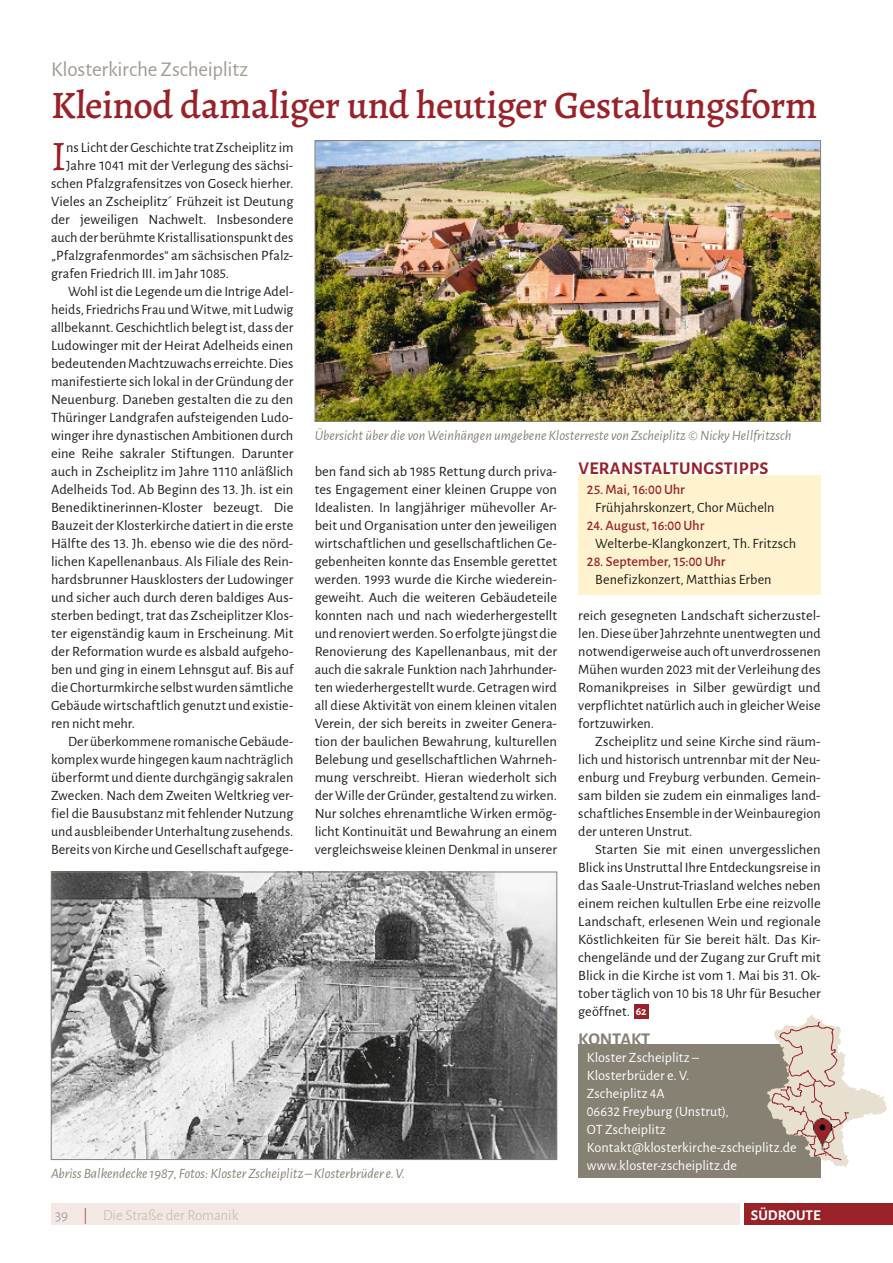
<style>
.page{position:relative;width:893px;height:1263px;background:#fff}
.page>*{position:absolute;margin:0;border:0;box-sizing:border-box;transform-origin:0 0}
.t1{font:42.15px "Alegreya";color:#992128}
.t2{font:500 39px "Alegreya";letter-spacing:-.015em;color:#992128}
.t3{font:21px "Alegreya Sans";letter-spacing:-.01em;color:#a09b8f}
.t4{font:700 18px "Alegreya Sans";letter-spacing:.02em;color:#992128}
.t5{font:700 18px "Alegreya Sans";letter-spacing:-.015em;color:#868173}
.t6{font:300 15px "Alegreya Sans";color:#bab5aa}
.t7{font:700 15px "Alegreya Sans";color:#fff}
.t8{font:14.25px/18px "Alegreya Sans";color:#1d1d1b;text-align:justify}
.t9{font:14.25px/18px "Alegreya Sans";letter-spacing:.005em;color:#fff}
.t10{font:italic 14.25px "Alegreya Sans";color:#868173}
.t11{font:500 14.25px "Alegreya Sans";color:#992128}
.s1{font-weight:700;font-size:11.55px;color:#fff}
.s2{color:#878787}
.s3{color:#992128}
</style>
<div class="page">
<div style="left:51px;top:1203px;width:689px;height:22px;background:#f4e8e4"></div>
<div style="left:744px;top:1203px;width:149px;height:22px;background:#992128"></div>
<div style="left:634px;top:1004px;width:15px;height:15px;background:#992128"></div>
<img style="left:317px;top:142px;width:502px;height:278px">
<div style="left:315px;top:140px;width:506px;height:282px;border:1px solid #868173"></div>
<div style="left:578px;top:1044px;width:243px;height:134px;background:#868173"></div>
<svg style="left:767px;top:1014px;width:120px;height:153px"></svg>
<img style="left:813px;top:1118px;width:18px;height:31px">
<div style="left:578px;top:475px;width:243px;height:119px;background:#fff2ce"></div>
<img style="left:53px;top:874px;width:502px;height:284px">
<div style="left:51px;top:872px;width:506px;height:288px;border:1px solid #868173"></div>
<h3 class="t3" style="left:51px;top:55px;width:199px">Klosterkirche Zscheiplitz</h3>
<h2 class="t2" style="left:51px;top:80px;width:768px">Kleinod damaliger und heutiger Gestaltungsform</h2>
<h1 class="t1" style="left:51px;top:129px;width:17px">I</h1>
<p class="t8" style="left:66px;top:137px;width:229px">ns Licht der Geschichte trat Zscheiplitz im</p>
<p class="t8" style="left:66px;top:155px;width:229px">Jahre 1041 mit der Verlegung des sächsi-</p>
<p class="t8" style="left:51px;top:173px;width:244px">schen Pfalzgrafensitzes von Goseck hierher.</p>
<p class="t8" style="left:51px;top:191px;width:244px">Vieles an Zscheiplitz´ Frühzeit ist Deutung</p>
<p class="t8" style="left:51px;top:209px;width:244px">der jeweiligen Nachwelt. Insbesondere</p>
<p class="t8" style="left:51px;top:227px;width:244px">auch der berühmte Kristallisationspunkt des</p>
<p class="t8" style="left:51px;top:245px;width:244px">„Pfalzgrafenmordes“ am sächsischen Pfalz-</p>
<p class="t8" style="left:51px;top:263px;width:180px">grafen Friedrich III. im Jahr 1085.</p>
<p class="t8" style="left:68px;top:281px;width:227px">Wohl ist die Legende um die Intrige Adel-</p>
<p class="t8" style="left:51px;top:299px;width:244px">heids, Friedrichs Frau und Witwe, mit Ludwig</p>
<p class="t8" style="left:51px;top:317px;width:244px">allbekannt. Geschichtlich belegt ist, dass der</p>
<p class="t8" style="left:51px;top:335px;width:244px">Ludowinger mit der Heirat Adelheids einen</p>
<p class="t8" style="left:51px;top:353px;width:244px">bedeutenden Machtzuwachs erreichte. Dies</p>
<p class="t8" style="left:51px;top:371px;width:244px">manifestierte sich lokal in der Gründung der</p>
<p class="t8" style="left:51px;top:389px;width:244px">Neuenburg. Daneben gestalten die zu den</p>
<p class="t8" style="left:51px;top:407px;width:244px">Thüringer Landgrafen aufsteigenden Ludo-</p>
<p class="t8" style="left:51px;top:425px;width:244px">winger ihre dynastischen Ambitionen durch</p>
<p class="t8" style="left:51px;top:443px;width:244px">eine Reihe sakraler Stiftungen. Darunter</p>
<p class="t8" style="left:51px;top:461px;width:244px">auch in Zscheiplitz im Jahre 1110 anläßlich</p>
<p class="t8" style="left:51px;top:479px;width:244px">Adelheids Tod. Ab Beginn des 13. Jh. ist ein</p>
<p class="t8" style="left:51px;top:497px;width:244px">Benediktinerinnen-Kloster bezeugt. Die</p>
<p class="t8" style="left:51px;top:515px;width:244px">Bauzeit der Klosterkirche datiert in die erste</p>
<p class="t8" style="left:51px;top:533px;width:244px">Hälfte des 13. Jh. ebenso wie die des nörd-</p>
<p class="t8" style="left:51px;top:551px;width:244px">lichen Kapellenanbaus. Als Filiale des Rein-</p>
<p class="t8" style="left:51px;top:569px;width:244px">hardsbrunner Hausklosters der Ludowinger</p>
<p class="t8" style="left:51px;top:587px;width:244px">und sicher auch durch deren baldiges Aus-</p>
<p class="t8" style="left:51px;top:605px;width:244px">sterben bedingt, trat das Zscheiplitzer Klos-</p>
<p class="t8" style="left:51px;top:623px;width:244px">ter eigenständig kaum in Erscheinung. Mit</p>
<p class="t8" style="left:51px;top:641px;width:244px">der Reformation wurde es alsbald aufgeho-</p>
<p class="t8" style="left:51px;top:659px;width:244px">ben und ging in einem Lehnsgut auf. Bis auf</p>
<p class="t8" style="left:51px;top:677px;width:244px">die Chorturmkirche selbst wurden sämtliche</p>
<p class="t8" style="left:51px;top:695px;width:244px">Gebäude wirtschaftlich genutzt und existie-</p>
<p class="t8" style="left:51px;top:713px;width:86px">ren nicht mehr.</p>
<p class="t8" style="left:68px;top:731px;width:227px">Der überkommene romanische Gebäude-</p>
<p class="t8" style="left:51px;top:749px;width:244px">komplex wurde hingegen kaum nachträglich</p>
<p class="t8" style="left:51px;top:767px;width:244px">überformt und diente durchgängig sakralen</p>
<p class="t8" style="left:51px;top:785px;width:244px">Zwecken. Nach dem Zweiten Weltkrieg ver-</p>
<p class="t8" style="left:51px;top:803px;width:244px">fiel die Bausubstanz mit fehlender Nutzung</p>
<p class="t8" style="left:51px;top:821px;width:244px">und ausbleibender Unterhaltung zusehends.</p>
<p class="t8" style="left:51px;top:839px;width:244px">Bereits von Kirche und Gesellschaft aufgege-</p>
<p class="t10" style="left:315px;top:425px;width:478px">Übersicht über die von Weinhängen umgebene Klosterreste von Zscheiplitz © Nicky Hellfritzsch</p>
<p class="t4" style="left:578px;top:455px;width:191px">VERANSTALTUNGSTIPPS</p>
<p class="t8" style="left:315px;top:461px;width:244px">ben fand sich ab 1985 Rettung durch priva&shy;tes Engagement einer kleinen Gruppe von Idealisten. In langjähriger mühevoller Ar&shy;beit und Organisation unter den jeweiligen wirtschaftlichen und gesellschaftlichen Ge&shy;gebenheiten konnte das Ensemble gerettet werden. 1993 wurde die Kirche wiederein&shy;geweiht. Auch die weiteren Gebäudeteile konnten nach und nach wiederhergestellt und renoviert werden. So erfolgte jüngst die Renovierung des Kapellenanbaus, mit der auch die sakrale Funktion nach Jahrhunder&shy;ten wiederhergestellt wurde. Getragen wird all diese Aktivität von einem kleinen vitalen Verein, der sich bereits in zweiter Genera&shy;tion der baulichen Bewahrung, kulturellen Belebung und gesellschaftlichen Wahrneh&shy;mung verschreibt. Hieran wiederholt sich der Wille der Gründer, gestaltend zu wirken.<br>Nur solches ehrenamtliche Wirken ermög&shy;licht Kontinuität und Bewahrung an einem vergleichsweise kleinen Denkmal in unserer</p>
<p class="t11" style="left:587px;top:479px;width:100px">25. Mai, 16:00 Uhr</p>
<p class="t8" style="left:595px;top:497px;width:181px">Frühjahrskonzert, Chor Mücheln</p>
<p class="t11" style="left:587px;top:515px;width:119px">24. August, 16:00 Uhr</p>
<p class="t8" style="left:595px;top:533px;width:202px">Welterbe-Klangkonzert, Th. Fritzsch</p>
<p class="t11" style="left:587px;top:551px;width:140px">28. September, 15:00 Uhr</p>
<p class="t8" style="left:595px;top:569px;width:178px">Benefizkonzert, Matthias Erben</p>
<p class="t8" style="left:578px;top:605px;width:244px">reich gesegneten Landschaft sicherzustel&shy;len. Diese über Jahrzehnte unentwegten und notwendigerweise auch oft unverdrossenen Mühen wurden 2023 mit der Verleihung des Romanikpreises in Silber gewürdigt und verpflichtet natürlich auch in gleicher Weise fortzuwirken.</p>
<p class="t8" style="left:578px;top:731px;width:244px;text-indent:17px">Zscheiplitz und seine Kirche sind räum&shy;lich und historisch untrennbar mit der Neu&shy;enburg und Freyburg verbunden. Gemein&shy;sam bilden sie zudem ein einmaliges land&shy;schaftliches Ensemble in der Weinbauregion der unteren Unstrut.</p>
<p class="t8" style="left:578px;top:839px;width:244px;text-indent:17px">Starten Sie mit einen unvergesslichen Blick ins Unstruttal Ihre Entdeckungsreise in das Saale-Unstrut-Triasland welches neben einem reichen kultullen Erbe eine reizvolle Landschaft, erlesenen Wein und regionale Köstlichkeiten für Sie bereit hält. Das Kir&shy;chengelände und der Zugang zur Gruft mit Blick in die Kirche ist vom 1. Mai bis 31. Ok&shy;tober täglich von 10 bis 18 Uhr für Besucher geöffnet. <span class="s1">62</span></p>
<p class="t10" style="left:51px;top:1163px;width:356px">Abriss Balkendecke 1987, Fotos: Kloster Zscheiplitz – Klosterbrüder e. V.</p>
<p class="t5" style="left:578px;top:1025px;width:74px">KONTAKT</p>
<p class="t9" style="left:587px;top:1047px;width:211px">Kloster Zscheiplitz –<br>Klosterbrüder e. V.<br>Zscheiplitz 4A<br>06632 Freyburg (Unstrut),<br>OT Zscheiplitz<br>Kontakt@klosterkirche-zscheiplitz.de www.kloster-zscheiplitz.de</p>
<p class="t6" style="left:55px;top:1205px;width:185px"><span class="s2">39</span> <span class="s3">|</span> Die Straße der Romanik</p>
<p class="t7" style="left:751px;top:1204px;width:71px">SÜDROUTE</p>
</div>
